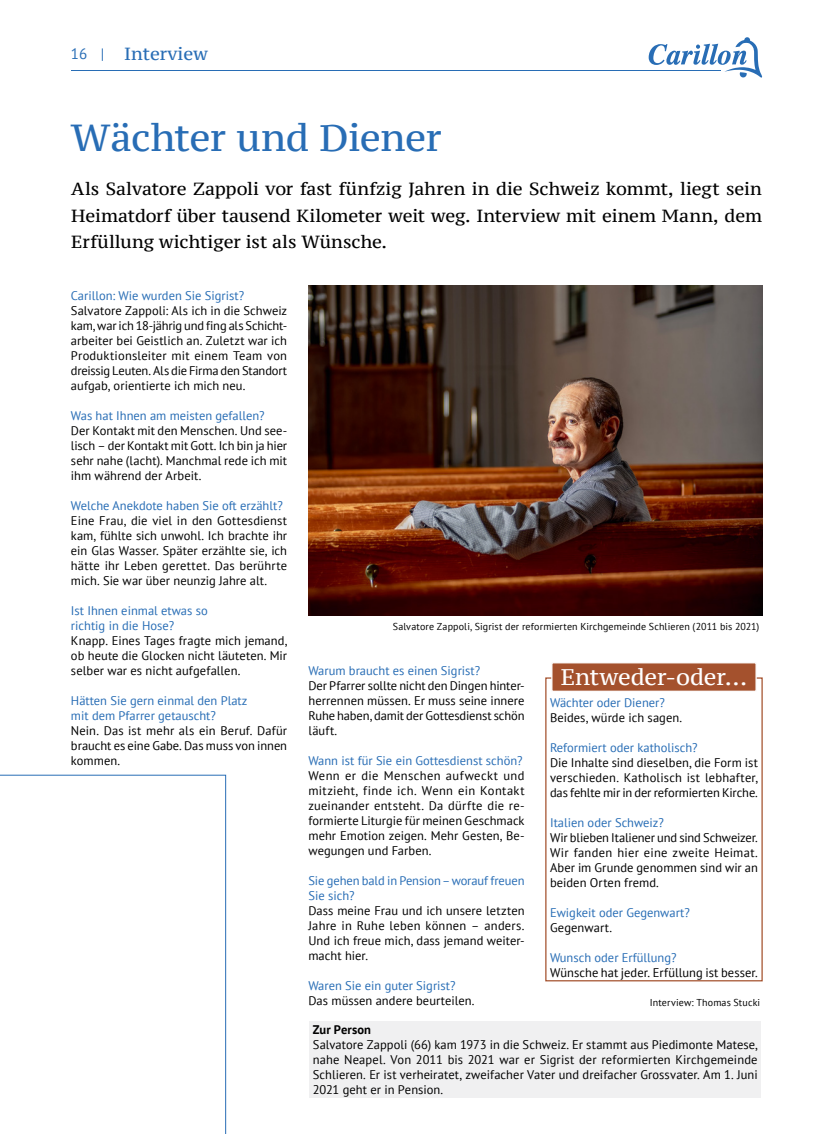
<style>
.page{position:relative;width:833px;height:1134px;background:#fff}
.page>*{position:absolute;margin:0;border:0;box-sizing:border-box;transform-origin:0 0}
.t1{font:37.5px "PT Serif Caption";letter-spacing:-.015em;color:#286db5}
.t2{font:22.5px "PT Serif Caption";letter-spacing:-.01em;color:#fff}
.t3{font:17.5px/26.2px "PT Serif Caption";color:#000;text-align:justify}
.t4{font:17.5px "PT Serif Caption";color:#286db5}
.t5{font:15px "PT Sans";color:#286db5}
.t6{font:12.5px/15px "PT Sans";letter-spacing:.005em;color:#000;text-align:justify}
.t7{font:12.5px/15px "PT Sans";color:#286db5}
.t8{font:700 12.5px "PT Sans";letter-spacing:.005em;color:#000}
.t9{font:10px "PT Sans";letter-spacing:.015em;color:#000}
</style>
<div class="page">
<svg style="left:648px;top:37px;width:114px;height:41px"></svg>
<hr style="left:71px;top:70px;width:650px;height:1px;background:#286db5">
<div style="left:545px;top:677px;width:217px;height:304px;border:1px solid #a4512d"></div>
<div style="left:551px;top:662px;width:205px;height:30px;background:#a4512d;border:1px solid #fff"></div>
<svg style="left:0;top:775px;width:226px;height:359px"></svg>
<div style="left:309px;top:1021px;width:452px;height:77px;background:#f0f0f1"></div>
<img style="left:308px;top:285px;width:454px;height:330px">
<p class="t5" style="left:71px;top:45px;width:35px">16 |</p>
<h3 class="t4" style="left:124px;top:42px;width:85px">Interview</h3>
<h1 class="t1" style="left:71px;top:113px;width:372px">Wächter und Diener</h1>
<h3 class="t3" style="left:71px;top:176px;width:692px">Als Salvatore Zappoli vor fast fünfzig Jahren in die Schweiz kommt, liegt sein Heimatdorf über tausend Kilometer weit weg. Interview mit einem Mann, dem Erfüllung wichtiger ist als Wünsche.</h3>
<p class="t7" style="left:71px;top:288px;width:175px">Carillon: Wie wurden Sie Sigrist?</p>
<p class="t6" style="left:71px;top:303px;width:218px">Salvatore Zappoli: Als ich in die Schweiz kam, war ich 18-jährig und fing als Schicht&shy;arbeiter bei Geistlich an. Zuletzt war ich Produktionsleiter mit einem Team von dreissig Leuten. Als die Firma den Standort aufgab, orientierte ich mich neu.</p>
<p class="t7" style="left:71px;top:408px;width:195px">Was hat Ihnen am meisten gefallen?</p>
<p class="t6" style="left:71px;top:423px;width:218px">Der Kontakt mit den Menschen. Und see&shy;lisch – der Kontakt mit Gott. Ich bin ja hier sehr nahe (lacht). Manchmal rede ich mit ihm während der Arbeit.</p>
<p class="t7" style="left:71px;top:498px;width:213px">Welche Anekdote haben Sie oft erzählt?</p>
<p class="t6" style="left:71px;top:513px;width:218px">Eine Frau, die viel in den Gottesdienst kam, fühlte sich unwohl. Ich brachte ihr ein Glas Wasser. Später erzählte sie, ich hätte ihr Leben gerettet. Das berührte mich. Sie war über neunzig Jahre alt.</p>
<p class="t7" style="left:71px;top:603px;width:138px">Ist Ihnen einmal etwas so richtig in die Hose?</p>
<p class="t6" style="left:71px;top:633px;width:218px">Knapp. Eines Tages fragte mich jemand, ob heute die Glocken nicht läuteten. Mir selber war es nicht aufgefallen.</p>
<p class="t7" style="left:71px;top:693px;width:178px">Hätten Sie gern einmal den Platz mit dem Pfarrer getauscht?</p>
<p class="t6" style="left:71px;top:723px;width:218px">Nein. Das ist mehr als ein Beruf. Dafür braucht es eine Gabe. Das muss von innen kommen.</p>
<p class="t9" style="left:393px;top:620px;width:368px">Salvatore Zappoli, Sigrist der reformierten Kirchgemeinde Schlieren (2011 bis 2021)</p>
<h2 class="t2" style="left:561px;top:663px;width:188px">Entweder-oder…</h2>
<p class="t7" style="left:308px;top:663px;width:173px">Warum braucht es einen Sigrist?</p>
<p class="t6" style="left:308px;top:678px;width:218px">Der Pfarrer sollte nicht den Dingen hinter&shy;herrennen müssen. Er muss seine innere Ruhe haben, damit der Gottesdienst schön läuft.</p>
<p class="t7" style="left:308px;top:753px;width:216px">Wann ist für Sie ein Gottesdienst schön?</p>
<p class="t6" style="left:308px;top:768px;width:218px">Wenn er die Menschen aufweckt und mitzieht, finde ich. Wenn ein Kontakt zueinander entsteht. Da dürfte die re&shy;formierte Liturgie für meinen Geschmack mehr Emotion zeigen. Mehr Gesten, Be&shy;wegungen und Farben.</p>
<p class="t7" style="left:308px;top:873px;width:218px">Sie gehen bald in Pension – worauf freuen<br>Sie sich?</p>
<p class="t6" style="left:308px;top:903px;width:218px">Dass meine Frau und ich unsere letzten Jahre in Ruhe leben können – anders.<br>Und ich freue mich, dass jemand weiter&shy;macht hier.</p>
<p class="t7" style="left:308px;top:978px;width:149px">Waren Sie ein guter Sigrist?</p>
<p class="t6" style="left:308px;top:993px;width:168px">Das müssen andere beurteilen.</p>
<p class="t8" style="left:313px;top:1021px;width:60px">Zur Person</p>
<p class="t6" style="left:313px;top:1037px;width:446px">Salvatore Zappoli (66) kam 1973 in die Schweiz. Er stammt aus Piedimonte Matese, nahe Neapel. Von 2011 bis 2021 war er Sigrist der reformierten Kirchgemeinde Schlieren. Er ist verheiratet, zweifacher Vater und dreifacher Grossvater. Am 1. Juni 2021 geht er in Pension.</p>
<p class="t7" style="left:550px;top:694px;width:116px">Wächter oder Diener?</p>
<p class="t6" style="left:550px;top:709px;width:134px">Beides, würde ich sagen.</p>
<p class="t7" style="left:550px;top:739px;width:149px">Reformiert oder katholisch?</p>
<p class="t6" style="left:550px;top:754px;width:209px">Die Inhalte sind dieselben, die Form ist verschieden. Katholisch ist lebhafter, das fehlte mir in der reformierten Kirche.</p>
<p class="t7" style="left:550px;top:814px;width:115px">Italien oder Schweiz?</p>
<p class="t6" style="left:550px;top:829px;width:209px">Wir blieben Italiener und sind Schweizer.<br>Wir fanden hier eine zweite Heimat.<br>Aber im Grunde genommen sind wir an beiden Orten fremd.</p>
<p class="t7" style="left:550px;top:904px;width:141px">Ewigkeit oder Gegenwart?</p>
<p class="t6" style="left:550px;top:919px;width:64px">Gegenwart.</p>
<p class="t7" style="left:550px;top:949px;width:128px">Wunsch oder Erfüllung?</p>
<p class="t6" style="left:550px;top:964px;width:209px">Wünsche hat jeder. Erfüllung ist besser.</p>
<p class="t9" style="left:649px;top:996px;width:112px">Interview: Thomas Stucki</p>
</div>
